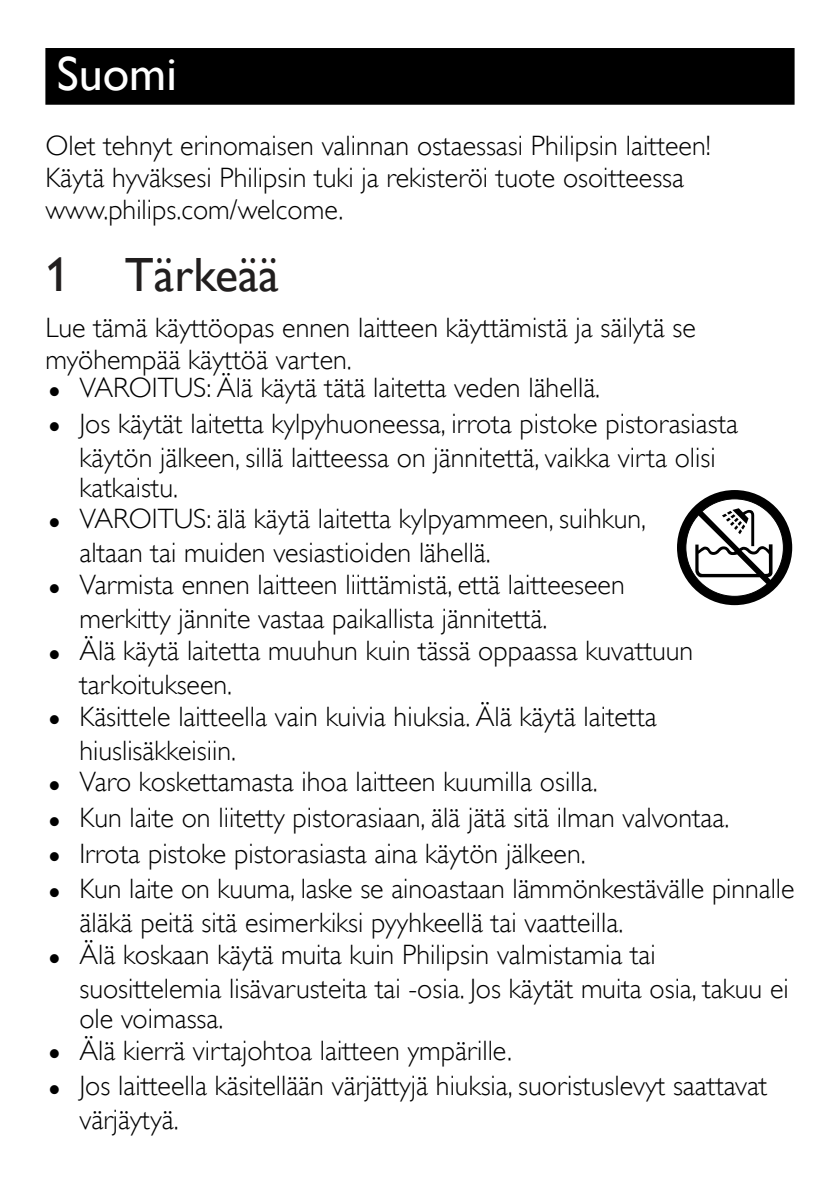
<style>
.page{position:relative;width:840px;height:1191px;background:#fff}
.page>*{position:absolute;margin:0;border:0;box-sizing:border-box;transform-origin:0 0}
.t1{font:48px "Gill Sans Alt One WGL";color:#211e1e}
.t2{font:48px "Gill Sans Alt One WGL";color:#fff}
.t3{font:28px/34px "Gill Sans Alt One WGL Light";color:#000}
.s1{font-size:36px}
</style>
<div class="page">
<div style="left:45px;top:48px;width:749px;height:57px;background:#000"></div>
<svg style="left:677px;top:490px;width:114px;height:115px"></svg>
<h1 class="t2" style="left:57px;top:41px;width:122px">Suomi</h1>
<p class="t3" style="left:45px;top:130px;width:666px;line-height:32px">Olet tehnyt erinomaisen valinnan ostaessasi Philipsin laitteen!<br>Käytä hyväksesi Philipsin tuki ja rekisteröi tuote osoitteessa www.philips.com/welcome.</p>
<h1 class="t1" style="left:45px;top:241px;width:235px">1 Tärkeää</h1>
<p class="t3" style="left:45px;top:312px;width:651px;line-height:32px">Lue tämä käyttöopas ennen laitteen käyttämistä ja säilytä se myöhempää käyttöä varten.</p>
<p class="t3" style="left:45px;top:371px;width:556px"><span class="s1">•</span> VAROITUS: Älä käytä tätä laitetta veden lähellä.</p>
<p class="t3" style="left:45px;top:406px;width:693px;text-align:center"><span class="s1">•</span> Jos käytät laitetta kylpyhuoneessa, irrota pistoke pistorasiasta käytön jälkeen, sillä laitteessa on jännitettä, vaikka virta olisi</p>
<p class="t3" style="left:79px;top:470px;width:100px">katkaistu.</p>
<p class="t3" style="left:79px;top:502px;width:568px;text-indent:-34px"><span class="s1">•</span> VAROITUS: älä käytä laitetta kylpyammeen, suihkun, altaan tai muiden vesiastioiden lähellä.</p>
<p class="t3" style="left:79px;top:568px;width:546px;text-indent:-34px"><span class="s1">•</span> Varmista ennen laitteen liittämistä, että laitteeseen merkitty jännite vastaa paikallista jännitettä.</p>
<p class="t3" style="left:79px;top:633px;width:615px;text-indent:-34px"><span class="s1">•</span> Älä käytä laitetta muuhun kuin tässä oppaassa kuvattuun tarkoitukseen.</p>
<p class="t3" style="left:79px;top:699px;width:578px;text-indent:-34px"><span class="s1">•</span> Käsittele laitteella vain kuivia hiuksia. Älä käytä laitetta hiuslisäkkeisiin.</p>
<p class="t3" style="left:45px;top:765px;width:553px"><span class="s1">•</span> Varo koskettamasta ihoa laitteen kuumilla osilla.</p>
<p class="t3" style="left:45px;top:800px;width:685px"><span class="s1">•</span> Kun laite on liitetty pistorasiaan, älä jätä sitä ilman valvontaa.</p>
<p class="t3" style="left:45px;top:836px;width:541px"><span class="s1">•</span> Irrota pistoke pistorasiasta aina käytön jälkeen.</p>
<p class="t3" style="left:79px;top:872px;width:716px;text-indent:-34px"><span class="s1">•</span> Kun laite on kuuma, laske se ainoastaan lämmönkestävälle pinnalle äläkä peitä sitä esimerkiksi pyyhkeellä tai vaatteilla.</p>
<p class="t3" style="left:79px;top:937px;width:710px;text-indent:-34px"><span class="s1">•</span> Älä koskaan käytä muita kuin Philipsin valmistamia tai suosittelemia lisävarusteita tai -osia. Jos käytät muita osia, takuu ei</p>
<p class="t3" style="left:79px;top:1001px;width:145px">ole voimassa.</p>
<p class="t3" style="left:45px;top:1033px;width:468px"><span class="s1">•</span> Älä kierrä virtajohtoa laitteen ympärille.</p>
<p class="t3" style="left:79px;top:1069px;width:689px;text-indent:-34px"><span class="s1">•</span> Jos laitteella käsitellään värjättyjä hiuksia, suoristuslevyt saattavat värjäytyä.</p>
</div>
